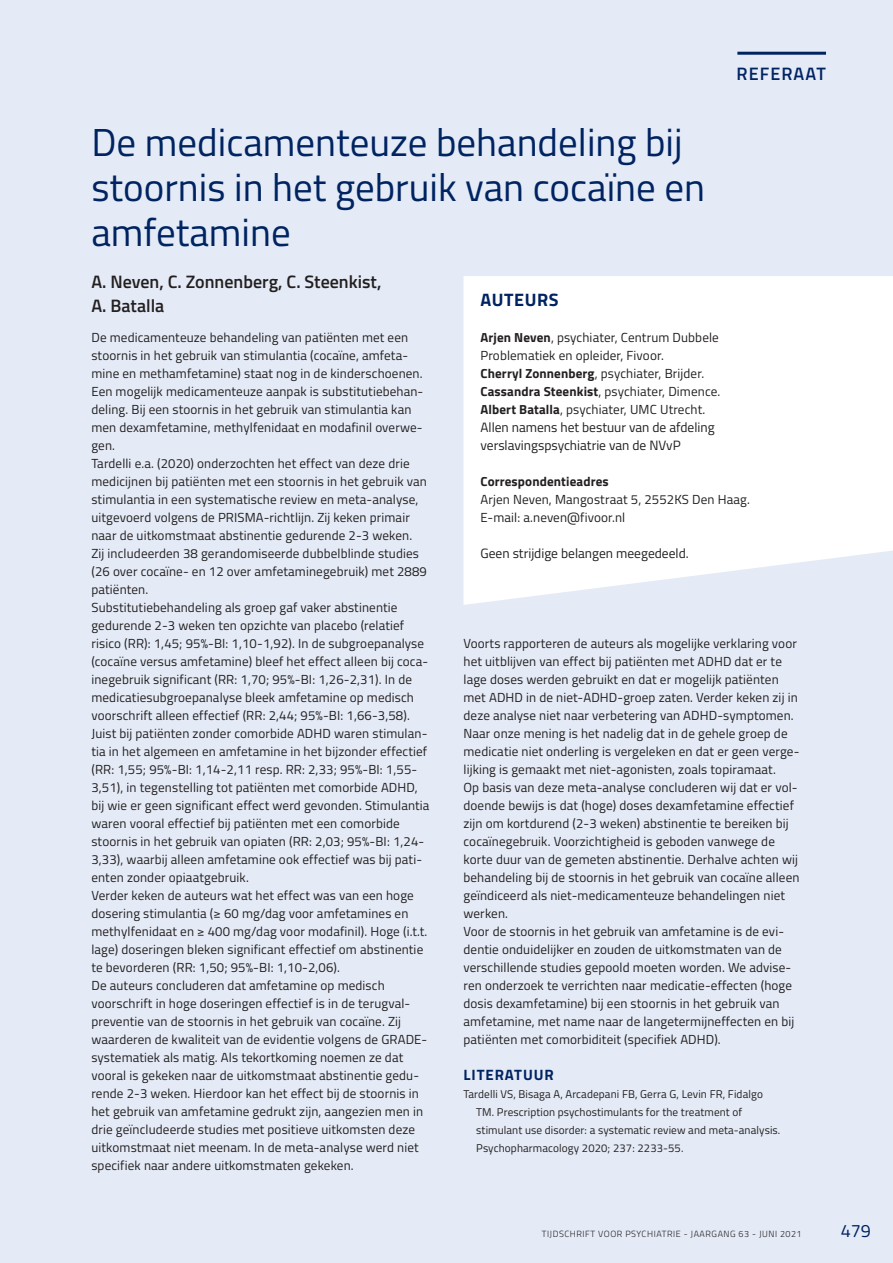
<style>
.page{position:relative;width:893px;height:1263px;background:#e4ebf6}
.page>*{position:absolute;margin:0;border:0;box-sizing:border-box;transform-origin:0 0}
.t1{font:39px/45px "Titillium Web";color:#002361}
.t2{font:600 18px/24px "Titillium Web";color:#231f20}
.t3{font:600 18px "Titillium Web";letter-spacing:.06em;color:#002361}
.t4{font:700 18px "Titillium Web";letter-spacing:.03em;color:#002361}
.t5{font:18px "Titillium Web";color:#002361}
.t6{font:700 15px "Titillium Web";letter-spacing:.06em;color:#002361}
.t7{font:13.5px/18px "Titillium Web";color:#231f20}
.t8{font:13.2px/18px "Titillium Web";letter-spacing:.01em;color:#231f20}
.t9{font:700 13.2px "Titillium Web";letter-spacing:.01em;color:#231f20}
.t10{font:11.25px/18px "Titillium Web";letter-spacing:.01em;color:#231f20}
.t11{font:300 9px "Titillium Web";letter-spacing:.06em;color:#231f20}
.s1{font-weight:700}
</style>
<div class="page">
<svg style="left:463px;top:276px;width:430px;height:329px;background:#fcfdfe"></svg>
<hr style="left:737px;top:52px;width:89px;height:3px;background:#002361">
<h1 class="t1" style="left:91px;top:118px;width:615px">De medicamenteuze behandeling bij stoornis in het gebruik van cocaïne en amfetamine</h1>
<h2 class="t3" style="left:736px;top:60px;width:91px">REFERAAT</h2>
<h2 class="t2" style="left:91px;top:269px;width:291px">A. Neven, C. Zonnenberg, C. Steenkist,<br>A. Batalla</h2>
<p class="t8" style="left:91px;top:328px;width:340px">De medicamenteuze behandeling van patiënten met een stoornis in het gebruik van stimulantia (cocaïne, amfeta&shy;mine en methamfetamine) staat nog in de kinderschoenen.<br>Een mogelijk medicamenteuze aanpak is substitutiebehan&shy;deling. Bij een stoornis in het gebruik van stimulantia kan men dexamfetamine, methylfenidaat en modafinil overwe&shy;gen.<br>Tardelli e.a. (2020) onderzochten het effect van deze drie medicijnen bij patiënten met een stoornis in het gebruik van stimulantia in een systematische review en meta-analyse, uitgevoerd volgens de PRISMA-richtlijn. Zij keken primair naar de uitkomstmaat abstinentie gedurende 2-3 weken.<br>Zij includeerden 38 gerandomiseerde dubbelblinde studies (26 over cocaïne- en 12 over amfetaminegebruik) met 2889 patiënten.<br>Substitutiebehandeling als groep gaf vaker abstinentie gedurende 2-3 weken ten opzichte van placebo (relatief risico (RR): 1,45; 95%-BI: 1,10-1,92). In de subgroepanalyse (cocaïne versus amfetamine) bleef het effect alleen bij coca&shy;ïnegebruik significant (RR: 1,70; 95%-BI: 1,26-2,31). In de medicatiesubgroepanalyse bleek amfetamine op medisch voorschrift alleen effectief (RR: 2,44; 95%-BI: 1,66-3,58).<br>Juist bij patiënten zonder comorbide ADHD waren stimulan&shy;tia in het algemeen en amfetamine in het bijzonder effectief (RR: 1,55; 95%-BI: 1,14-2,11 resp. RR: 2,33; 95%-BI: 1,55- 3,51), in tegenstelling tot patiënten met comorbide ADHD, bij wie er geen significant effect werd gevonden. Stimulantia waren vooral effectief bij patiënten met een comorbide stoornis in het gebruik van opiaten (RR: 2,03; 95%-BI: 1,24- 3,33), waarbij alleen amfetamine ook effectief was bij pati&shy;ënten zonder opiaatgebruik.<br>Verder keken de auteurs wat het effect was van een hoge dosering stimulantia (≥ 60 mg/dag voor amfetamines en methylfenidaat en ≥ 400 mg/dag voor modafinil). Hoge (i.t.t. lage) doseringen bleken significant effectief om abstinentie te bevorderen (RR: 1,50; 95%-BI: 1,10-2,06).<br>De auteurs concluderen dat amfetamine op medisch voorschrift in hoge doseringen effectief is in de terugval&shy;preventie van de stoornis in het gebruik van cocaïne. Zij waarderen de kwaliteit van de evidentie volgens de GRADE&shy;systematiek als matig. Als tekortkoming noemen ze dat vooral is gekeken naar de uitkomstmaat abstinentie gedu&shy;rende 2-3 weken. Hierdoor kan het effect bij de stoornis in het gebruik van amfetamine gedrukt zijn, aangezien men in drie geïncludeerde studies met positieve uitkomsten deze uitkomstmaat niet meenam. In de meta-analyse werd niet specifiek naar andere uitkomstmaten gekeken.</p>
<h2 class="t4" style="left:481px;top:286px;width:79px">AUTEURS</h2>
<p class="t8" style="left:480px;top:328px;width:241px"><span class="s1">Arjen Neven</span>, psychiater, Centrum Dubbele Problematiek en opleider, Fivoor.<br><span class="s1">Cherryl Zonnenberg</span>, psychiater, Brijder.<br><span class="s1">Cassandra Steenkist</span>, psychiater, Dimence.<br><span class="s1">Albert Batalla</span>, psychiater, UMC Utrecht.</p>
<p class="t7" style="left:480px;top:418px;width:236px">Allen namens het bestuur van de afdeling verslavingspsychiatrie van de NVvP</p>
<p class="t9" style="left:480px;top:471px;width:130px">Correspondentieadres</p>
<p class="t8" style="left:480px;top:490px;width:271px">Arjen Neven, Mangostraat 5, 2552KS Den Haag.<br>E-mail: a.neven@fivoor.nl</p>
<p class="t7" style="left:480px;top:544px;width:210px">Geen strijdige belangen meegedeeld.</p>
<p class="t8" style="left:463px;top:633px;width:338px">Voorts rapporteren de auteurs als mogelijke verklaring voor het uitblijven van effect bij patiënten met ADHD dat er te lage doses werden gebruikt en dat er mogelijk patiënten met ADHD in de niet-ADHD-groep zaten. Verder keken zij in deze analyse niet naar verbetering van ADHD-symptomen.<br>Naar onze mening is het nadelig dat in de gehele groep de medicatie niet onderling is vergeleken en dat er geen verge&shy;lijking is gemaakt met niet-agonisten, zoals topiramaat.<br>Op basis van deze meta-analyse concluderen wij dat er vol&shy;doende bewijs is dat (hoge) doses dexamfetamine effectief zijn om kortdurend (2-3 weken) abstinentie te bereiken bij cocaïnegebruik. Voorzichtigheid is geboden vanwege de korte duur van de gemeten abstinentie. Derhalve achten wij behandeling bij de stoornis in het gebruik van cocaïne alleen geïndiceerd als niet-medicamenteuze behandelingen niet werken.<br>Voor de stoornis in het gebruik van amfetamine is de evi&shy;dentie onduidelijker en zouden de uitkomstmaten van de verschillende studies gepoold moeten worden. We advise&shy;ren onderzoek te verrichten naar medicatie-effecten (hoge dosis dexamfetamine) bij een stoornis in het gebruik van amfetamine, met name naar de langetermijneffecten en bij patiënten met comorbiditeit (specifiek ADHD).</p>
<p class="t6" style="left:464px;top:1063px;width:92px">LITERATUUR</p>
<p class="t10" style="left:476px;top:1085px;width:306px;text-indent:-13px">Tardelli VS, Bisaga A, Arcadepani FB, Gerra G, Levin FR, Fidalgo TM. Prescription psychostimulants for the treatment of stimulant use disorder: a systematic review and meta-analysis.<br>Psychopharmacology 2020; 237: 2233-55.</p>
<p class="t11" style="left:542px;top:1228px;width:261px">TIJDSCHRIFT VOOR PSYCHIATRIE - JAARGANG 63 - JUNI 2021</p>
<h2 class="t5" style="left:841px;top:1218px;width:32px">479</h2>
</div>
